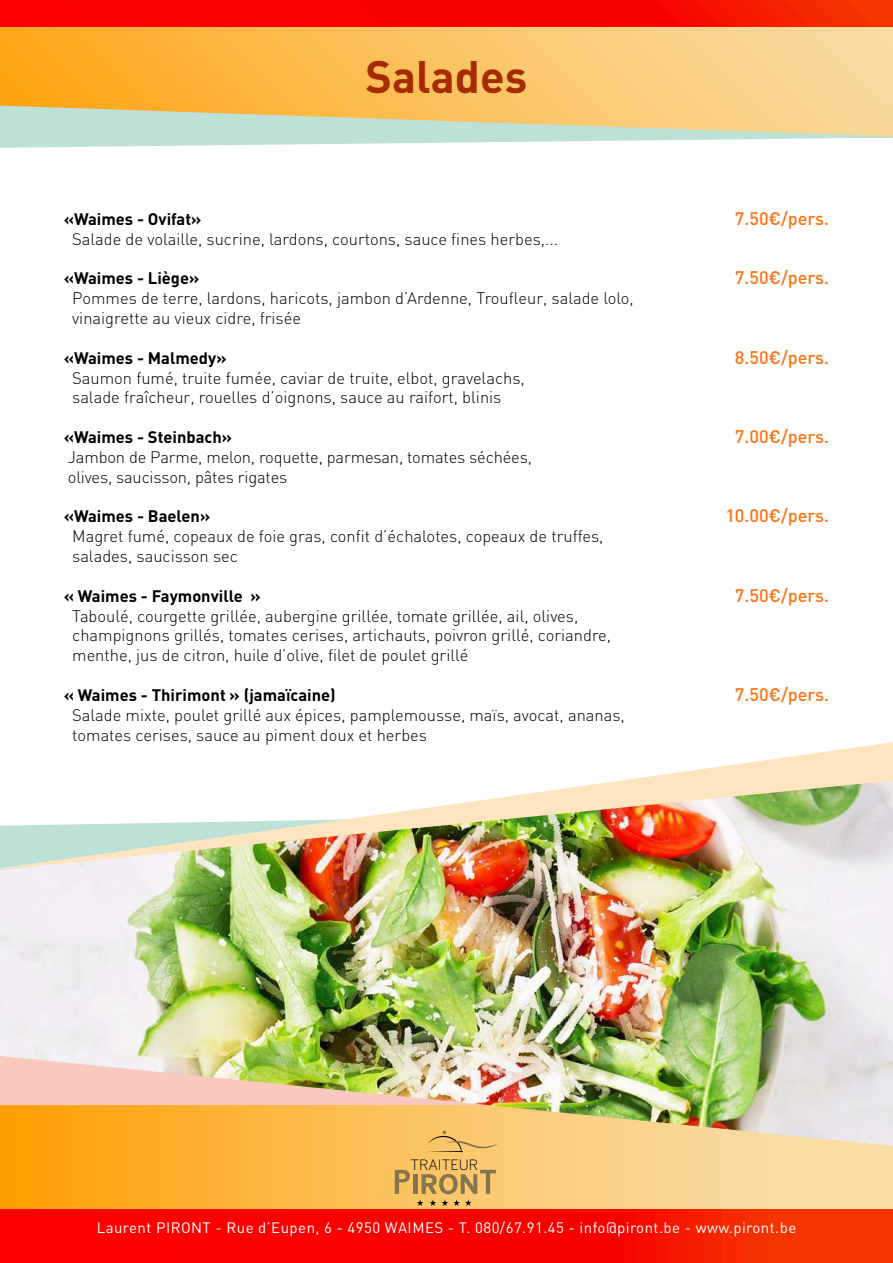
<style>
.page{position:relative;width:893px;height:1263px;background:#fff}
.page>*{position:absolute;margin:0;border:0;box-sizing:border-box;transform-origin:0 0}
.t1{font:700 45px "DIN";color:#a52c01}
.t2{font:500 18px "DIN";color:#ff7312}
.t3{font:300 16.5px/19.8px "DIN";color:#000}
.t4{font:700 16.5px "DIN";color:#000}
.t5{font:15px "DIN";letter-spacing:.03em;color:#fff}
.t6{font:300 14.1px "Benton Sans";color:#000}
</style>
<div class="page">
<svg style="left:0;top:1146px;width:893px;height:64px;background:#fbc05f"></svg>
<div style="left:0;top:0;width:893px;height:137px;background:linear-gradient(to right,#fea717,#f9dea7)"></div>
<svg style="left:0;top:106px;width:893px;height:42px;background:#dbdbb7"></svg>
<img style="left:0;top:869px;width:893px;height:277px">
<img style="left:0;top:742px;width:893px;height:127px">
<svg style="left:395px;top:1170px;width:15px;height:24px"></svg>
<hr style="left:413px;top:1174px;width:4px;height:20px;background:#86754f">
<svg style="left:417px;top:1170px;width:79px;height:36px;background:#d4ab60"></svg>
<svg style="left:426px;top:1131px;width:72px;height:21px;background:#ebbb66"></svg>
<svg style="left:0;top:1210px;width:893px;height:53px;background:#f90c00"></svg>
<svg style="left:0;top:0;width:893px;height:27px;background:#f90800"></svg>
<h1 class="t1" style="left:366px;top:47px;width:163px">Salades</h1>
<p class="t4" style="left:64px;top:208px;width:139px">«Waimes - Ovifat»</p>
<p class="t2" style="left:735px;top:206px;width:96px">7.50€/pers.</p>
<p class="t3" style="left:72px;top:228px;width:487px">Salade de volaille, sucrine, lardons, courtons, sauce fines herbes,...</p>
<p class="t4" style="left:64px;top:267px;width:137px">«Waimes - Liège»</p>
<p class="t2" style="left:735px;top:266px;width:96px">7.50€/pers.</p>
<p class="t3" style="left:72px;top:288px;width:563px">Pommes de terre, lardons, haricots, jambon d’Ardenne, Troufleur, salade lolo, vinaigrette au vieux cidre, frisée</p>
<p class="t4" style="left:64px;top:347px;width:164px">«Waimes - Malmedy»</p>
<p class="t2" style="left:735px;top:345px;width:96px">8.50€/pers.</p>
<p class="t3" style="left:72px;top:367px;width:454px">Saumon fumé, truite fumée, caviar de truite, elbot, gravelachs, salade fraîcheur, rouelles d’oignons, sauce au raifort, blinis</p>
<p class="t4" style="left:64px;top:426px;width:170px">«Waimes - Steinbach»</p>
<p class="t2" style="left:735px;top:425px;width:96px">7.00€/pers.</p>
<p class="t3" style="left:68px;top:446px;width:466px">Jambon de Parme, melon, roquette, parmesan, tomates séchées, olives, saucisson, pâtes rigates</p>
<p class="t4" style="left:64px;top:505px;width:148px">«Waimes - Baelen»</p>
<p class="t2" style="left:725px;top:504px;width:105px">10.00€/pers.</p>
<p class="t3" style="left:72px;top:526px;width:533px">Magret fumé, copeaux de foie gras, confit d’échalotes, copeaux de truffes, salades, saucisson sec</p>
<p class="t4" style="left:64px;top:585px;width:199px">« Waimes - Faymonville »</p>
<p class="t2" style="left:735px;top:583px;width:96px">7.50€/pers.</p>
<p class="t3" style="left:72px;top:605px;width:540px">Taboulé, courgette grillée, aubergine grillée, tomate grillée, ail, olives, champignons grillés, tomates cerises, artichauts, poivron grillé, coriandre, menthe, jus de citron, huile d’olive, filet de poulet grillé</p>
<p class="t4" style="left:64px;top:684px;width:273px">« Waimes - Thirimont » (jamaïcaine)</p>
<p class="t2" style="left:735px;top:682px;width:96px">7.50€/pers.</p>
<p class="t3" style="left:72px;top:704px;width:554px">Salade mixte, poulet grillé aux épices, pamplemousse, maïs, avocat, ananas, tomates cerises, sauce au piment doux et herbes</p>
<p class="t6" style="left:410px;top:1156px;width:69px">TRAITEUR</p>
<p class="t5" style="left:97px;top:1219px;width:701px">Laurent PIRONT - Rue d’Eupen, 6 - 4950 WAIMES - T. 080/67.91.45 - info@piront.be - www.piront.be</p>
</div>
